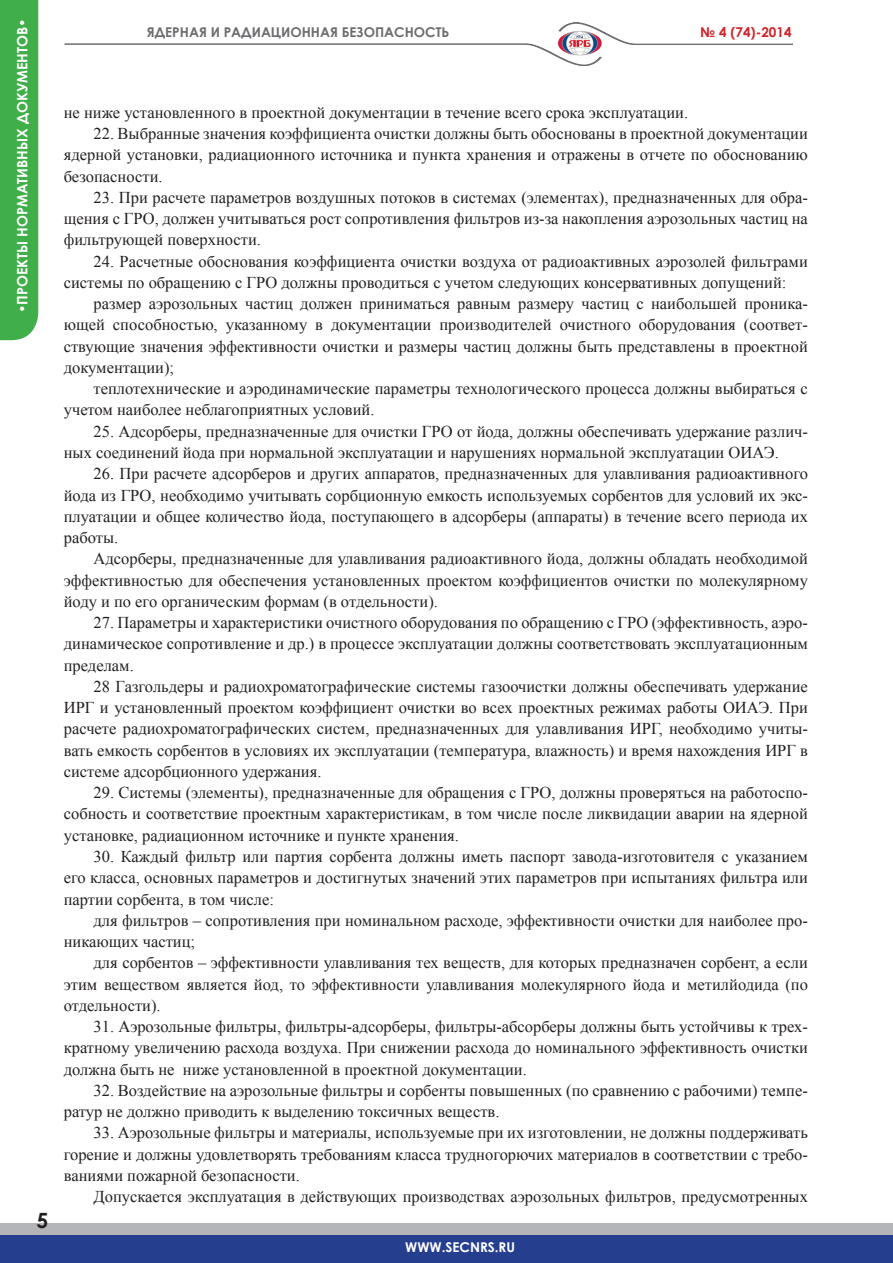
<style>
.page{position:relative;width:893px;height:1263px;background:#fff}
.page>*{position:absolute;margin:0;border:0;box-sizing:border-box;transform-origin:0 0}
.t1{font:700 21px "Century Gothic";color:#231f20}
.ОсНоВнОй{font:16.5px/21.3px "Times New Roman";color:#231f20;text-align:justify}
.t2{font:700 14.25px "Century Gothic";color:#fff}
.t3{font:700 13.5px "Century Gothic";color:#6c6d70}
.t4{font:700 13.5px "Century Gothic";color:#fff}
.t5{font:700 13.5px "Century Gothic";color:#d1232a}
</style>
<div class="page">
<div style="left:0;top:1223px;width:893px;height:30px;background:#b4b5b8"></div>
<div style="left:0;top:1235px;width:893px;height:28px;background:#253f8e"></div>
<img style="left:64px;top:22px;width:728px;height:44px">
<div style="left:0;top:0;width:38px;height:340px;background:#40ae49"></div>
<p class="t2" style="left:11px;top:313px;width:296px;rotate:-90deg">•ПРОЕКТЫ НОРМАТИВНЫХ ДОКУМЕНТОВ•</p>
<p class="t1" style="left:37px;top:1204px;width:13px">5</p>
<p class="t3" style="left:147px;top:22px;width:304px">ЯДЕРНАЯ И РАДИАЦИОННАЯ БЕЗОПАСНОСТЬ</p>
<p class="t5" style="left:700px;top:22px;width:93px">№ 4 (74)-2014</p>
<p class="ОсНоВнОй" style="left:64px;top:101px;width:626px">не ниже установленного в проектной документации в течение всего срока эксплуатации.</p>
<p class="ОсНоВнОй" style="left:64px;top:123px;width:746px;text-indent:30px">22. Выбранные значения коэффициента очистки должны быть обоснованы в проектной документации ядерной установки, радиационного источника и пункта хранения и отражены в отчете по обоснованию безопасности.</p>
<p class="ОсНоВнОй" style="left:64px;top:186px;width:746px;text-indent:30px">23. При расчете параметров воздушных потоков в системах (элементах), предназначенных для обра&shy;щения с ГРО, должен учитываться рост сопротивления фильтров из-за накопления аэрозольных частиц на фильтрующей поверхности.</p>
<p class="ОсНоВнОй" style="left:64px;top:250px;width:746px;text-indent:30px">24. Расчетные обоснования коэффициента очистки воздуха от радиоактивных аэрозолей фильтрами системы по обращению с ГРО должны проводиться с учетом следующих консервативных допущений:</p>
<p class="ОсНоВнОй" style="left:64px;top:293px;width:746px;text-indent:30px">размер аэрозольных частиц должен приниматься равным размеру частиц с наибольшей проника&shy;ющей способностью, указанному в документации производителей очистного оборудования (соответ&shy;ствующие значения эффективности очистки и размеры частиц должны быть представлены в проектной документации);</p>
<p class="ОсНоВнОй" style="left:64px;top:378px;width:746px;text-indent:30px">теплотехнические и аэродинамические параметры технологического процесса должны выбираться с учетом наиболее неблагоприятных условий.</p>
<p class="ОсНоВнОй" style="left:64px;top:420px;width:746px;text-indent:30px">25. Адсорберы, предназначенные для очистки ГРО от йода, должны обеспечивать удержание различ&shy;ных соединений йода при нормальной эксплуатации и нарушениях нормальной эксплуатации ОИАЭ.</p>
<p class="ОсНоВнОй" style="left:64px;top:463px;width:746px;text-indent:30px">26. При расчете адсорберов и других аппаратов, предназначенных для улавливания радиоактивного йода из ГРО, необходимо учитывать сорбционную емкость используемых сорбентов для условий их экс&shy;плуатации и общее количество йода, поступающего в адсорберы (аппараты) в течение всего периода их работы.</p>
<p class="ОсНоВнОй" style="left:64px;top:548px;width:746px;text-indent:30px">Адсорберы, предназначенные для улавливания радиоактивного йода, должны обладать необходимой эффективностью для обеспечения установленных проектом коэффициентов очистки по молекулярному йоду и по его органическим формам (в отдельности).</p>
<p class="ОсНоВнОй" style="left:64px;top:612px;width:746px;text-indent:30px">27. Параметры и характеристики очистного оборудования по обращению с ГРО (эффективность, аэро&shy;динамическое сопротивление и др.) в процессе эксплуатации должны соответствовать эксплуатационным пределам.</p>
<p class="ОсНоВнОй" style="left:64px;top:675px;width:746px;text-indent:30px">28 Газгольдеры и радиохроматографические системы газоочистки должны обеспечивать удержание ИРГ и установленный проектом коэффициент очистки во всех проектных режимах работы ОИАЭ. При расчете радиохроматографических систем, предназначенных для улавливания ИРГ, необходимо учиты&shy;вать емкость сорбентов в условиях их эксплуатации (температура, влажность) и время нахождения ИРГ в системе адсорбционного удержания.</p>
<p class="ОсНоВнОй" style="left:64px;top:782px;width:746px;text-indent:30px">29. Системы (элементы), предназначенные для обращения с ГРО, должны проверяться на работоспо&shy;собность и соответствие проектным характеристикам, в том числе после ликвидации аварии на ядерной установке, радиационном источнике и пункте хранения.</p>
<p class="ОсНоВнОй" style="left:64px;top:845px;width:746px;text-indent:30px">30. Каждый фильтр или партия сорбента должны иметь паспорт завода-изготовителя с указанием его класса, основных параметров и достигнутых значений этих параметров при испытаниях фильтра или партии сорбента, в том числе:</p>
<p class="ОсНоВнОй" style="left:64px;top:909px;width:746px;text-indent:30px">для фильтров – сопротивления при номинальном расходе, эффективности очистки для наиболее про&shy;никающих частиц;</p>
<p class="ОсНоВнОй" style="left:64px;top:952px;width:746px;text-indent:30px">для сорбентов – эффективности улавливания тех веществ, для которых предназначен сорбент, а если этим веществом является йод, то эффективности улавливания молекулярного йода и метилйодида (по отдельности).</p>
<p class="ОсНоВнОй" style="left:64px;top:1016px;width:746px;text-indent:30px">31. Аэрозольные фильтры, фильтры-адсорберы, фильтры-абсорберы должны быть устойчивы к трех&shy;кратному увеличению расхода воздуха. При снижении расхода до номинального эффективность очистки должна быть не ниже установленной в проектной документации.</p>
<p class="ОсНоВнОй" style="left:64px;top:1079px;width:746px;text-indent:30px">32. Воздействие на аэрозольные фильтры и сорбенты повышенных (по сравнению с рабочими) темпе&shy;ратур не должно приводить к выделению токсичных веществ.</p>
<p class="ОсНоВнОй" style="left:64px;top:1122px;width:746px;text-indent:30px">33. Аэрозольные фильтры и материалы, используемые при их изготовлении, не должны поддерживать горение и должны удовлетворять требованиям класса трудногорючих материалов в соответствии с требо&shy;ваниями пожарной безопасности.</p>
<p class="ОсНоВнОй" style="left:94px;top:1186px;width:716px">Допускается эксплуатация в действующих производствах аэрозольных фильтров, предусмотренных</p>
<p class="t4" style="left:405px;top:1237px;width:111px">WWW.SECNRS.RU</p>
</div>
